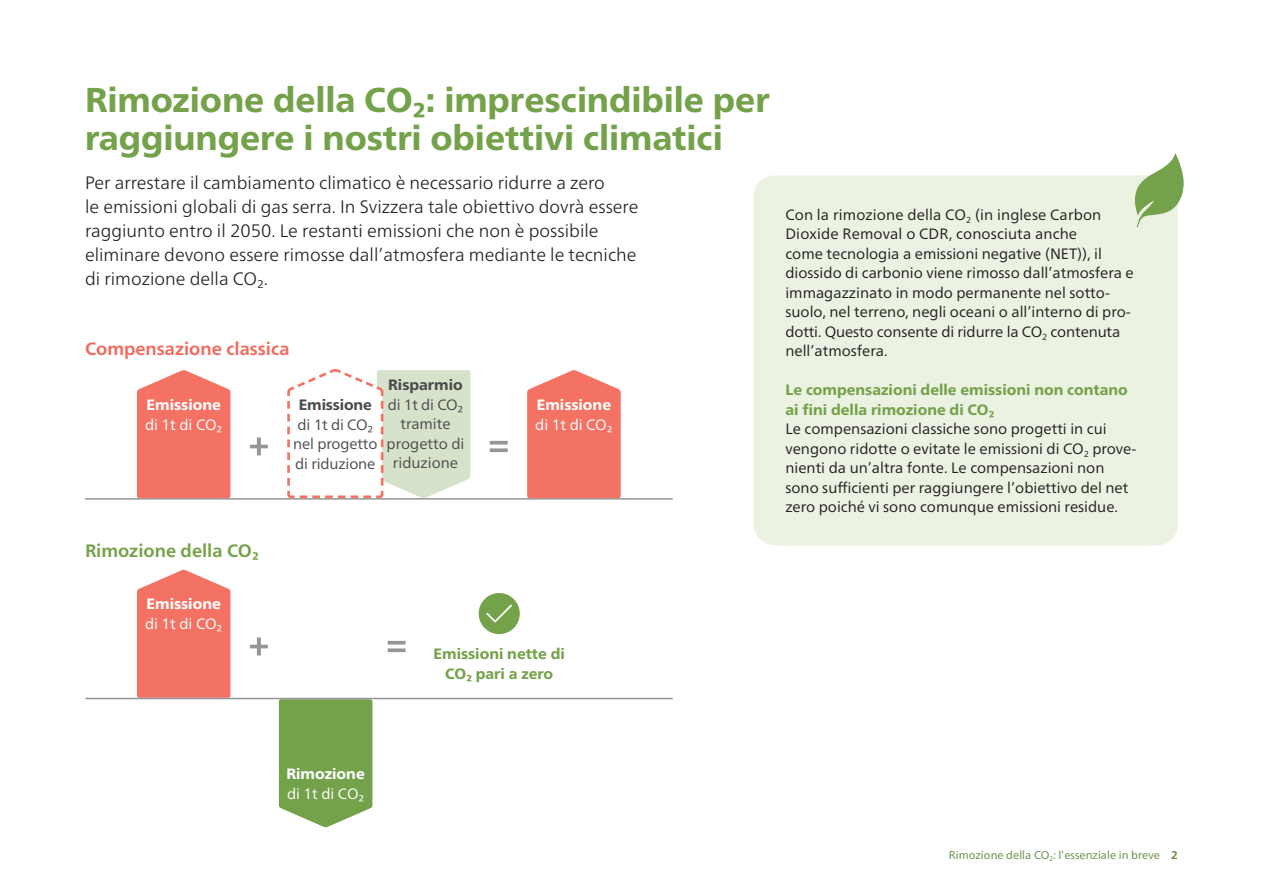
<style>
.page{position:relative;width:1263px;height:893px;background:#fff}
.page>*{position:absolute;margin:0;border:0;box-sizing:border-box;transform-origin:0 0}
.t1{font:800 34.5px/38px "Frutiger Neue LT Pro";letter-spacing:-.005em;color:#74a24a}
.t2{font:300 18px/24px "Frutiger Neue LT Pro";color:#231f20}
.t3{font:700 18px "Frutiger Neue LT Pro";color:#f26a5d}
.t4{font:700 18px "Frutiger Neue LT Pro";color:#74a24a}
.t5{font:15px/19.5px "Frutiger Neue LT Pro";color:#231f20}
.t6{font:800 15px/19.5px "Frutiger Neue LT Pro";color:#74a24a}
.t7{font:15px/19.5px "Frutiger Neue LT Pro";letter-spacing:-.01em;color:#4b4c4d;text-align:center}
.t8{font:800 15px "Frutiger Neue LT Pro";color:#fff}
.t9{font:15px "Frutiger Neue LT Pro";color:#fff}
.t10{font:800 15px "Frutiger Neue LT Pro";letter-spacing:-.005em;color:#4b4c4d}
.t11{font:11.25px "Frutiger Neue LT Pro";color:#648b42}
.s1{font-weight:700}
</style>
<div class="page">
<div style="left:753px;top:175px;width:425px;height:370px;background:#ebf2e2;border-radius:21px"></div>
<svg style="left:1135px;top:153px;width:49px;height:74px"></svg>
<svg style="left:279px;top:699px;width:93px;height:128px;background:#7ea857"></svg>
<svg style="left:137px;top:570px;width:93px;height:128px;background:#f37c6e"></svg>
<svg style="left:388px;top:641px;width:18px;height:4px"></svg>
<svg style="left:388px;top:648px;width:18px;height:4px"></svg>
<div style="left:479px;top:593px;width:41px;height:41px;background:#74a24a;border-radius:50%"></div>
<svg style="left:486px;top:604px;width:26px;height:19px"></svg>
<hr style="left:86px;top:698px;width:587px;height:1px;background:#939598">
<hr style="left:85px;top:498px;width:588px;height:2px;background:#939598">
<svg style="left:137px;top:370px;width:93px;height:128px;background:#f37c6f"></svg>
<svg style="left:527px;top:370px;width:94px;height:128px;background:#f37d6f"></svg>
<svg style="left:286px;top:369px;width:184px;height:130px"></svg>
<svg style="left:250px;top:638px;width:18px;height:17px"></svg>
<svg style="left:250px;top:438px;width:18px;height:17px"></svg>
<svg style="left:490px;top:441px;width:18px;height:4px"></svg>
<svg style="left:490px;top:448px;width:18px;height:4px"></svg>
<h1 class="t1" style="left:85px;top:80px;width:686px">Rimozione della CO₂: imprescindibile per raggiungere i nostri obiettivi climatici</h1>
<p class="t2" style="left:85px;top:171px;width:555px">Per arrestare il cambiamento climatico è necessario ridurre a zero<br>le emissioni globali di gas serra. In Svizzera tale obiettivo dovrà essere raggiunto entro il 2050. Le restanti emissioni che non è possibile eliminare devono essere rimosse dall’atmosfera mediante le tecniche di rimozione della CO₂.</p>
<p class="t3" style="left:85px;top:338px;width:206px">Compensazione classica</p>
<p class="t8" style="left:147px;top:396px;width:76px">Emissione</p>
<p class="t9" style="left:145px;top:416px;width:79px">di 1t di CO₂</p>
<p class="t10" style="left:299px;top:396px;width:75px">Emissione</p>
<p class="t7" style="left:293px;top:415px;width:86px;text-align:left">di 1t di CO₂ nel progetto di riduzione</p>
<p class="t10" style="left:388px;top:376px;width:76px">Risparmio</p>
<p class="t7" style="left:387px;top:395px;width:79px">di 1t di CO₂ tramite progetto di riduzione</p>
<p class="t8" style="left:537px;top:396px;width:76px">Emissione</p>
<p class="t9" style="left:535px;top:416px;width:79px">di 1t di CO₂</p>
<p class="t4" style="left:85px;top:540px;width:175px">Rimozione della CO₂</p>
<p class="t8" style="left:147px;top:595px;width:76px">Emissione</p>
<p class="t9" style="left:145px;top:615px;width:79px">di 1t di CO₂</p>
<p class="t6" style="left:433px;top:644px;width:133px;text-align:center">Emissioni nette di<br>CO₂ pari a zero</p>
<p class="t5" style="left:785px;top:205px;width:350px">Con la rimozione della CO<sub>2</sub> (in inglese Carbon Dioxide Removal o CDR, conosciuta anche<br>come tecnologia a emissioni negative (NET)), il diossido di carbonio viene rimosso dall’atmosfera e immagazzinato in modo permanente nel sotto&shy;suolo, nel terreno, negli oceani o all’interno di pro&shy;dotti. Questo consente di ridurre la CO<sub>2</sub> contenuta nell’atmosfera.</p>
<p class="t6" style="left:785px;top:380px;width:344px">Le compensazioni delle emissioni non contano ai fini della rimozione di CO₂</p>
<p class="t5" style="left:785px;top:419px;width:352px">Le compensazioni classiche sono progetti in cui vengono ridotte o evitate le emissioni di CO<sub>2</sub> prove&shy;nienti da un’altra fonte. Le compensazioni non sono sufficienti per raggiungere l’obiettivo del net zero poiché vi sono comunque emissioni residue.</p>
<p class="t8" style="left:287px;top:765px;width:80px">Rimozione</p>
<p class="t9" style="left:287px;top:784px;width:79px">di 1t di CO₂</p>
<p class="t11" style="left:949px;top:848px;width:230px">Rimozione della CO<sub>2</sub>: l’essenziale in breve <span class="s1">2</span></p>
</div>
